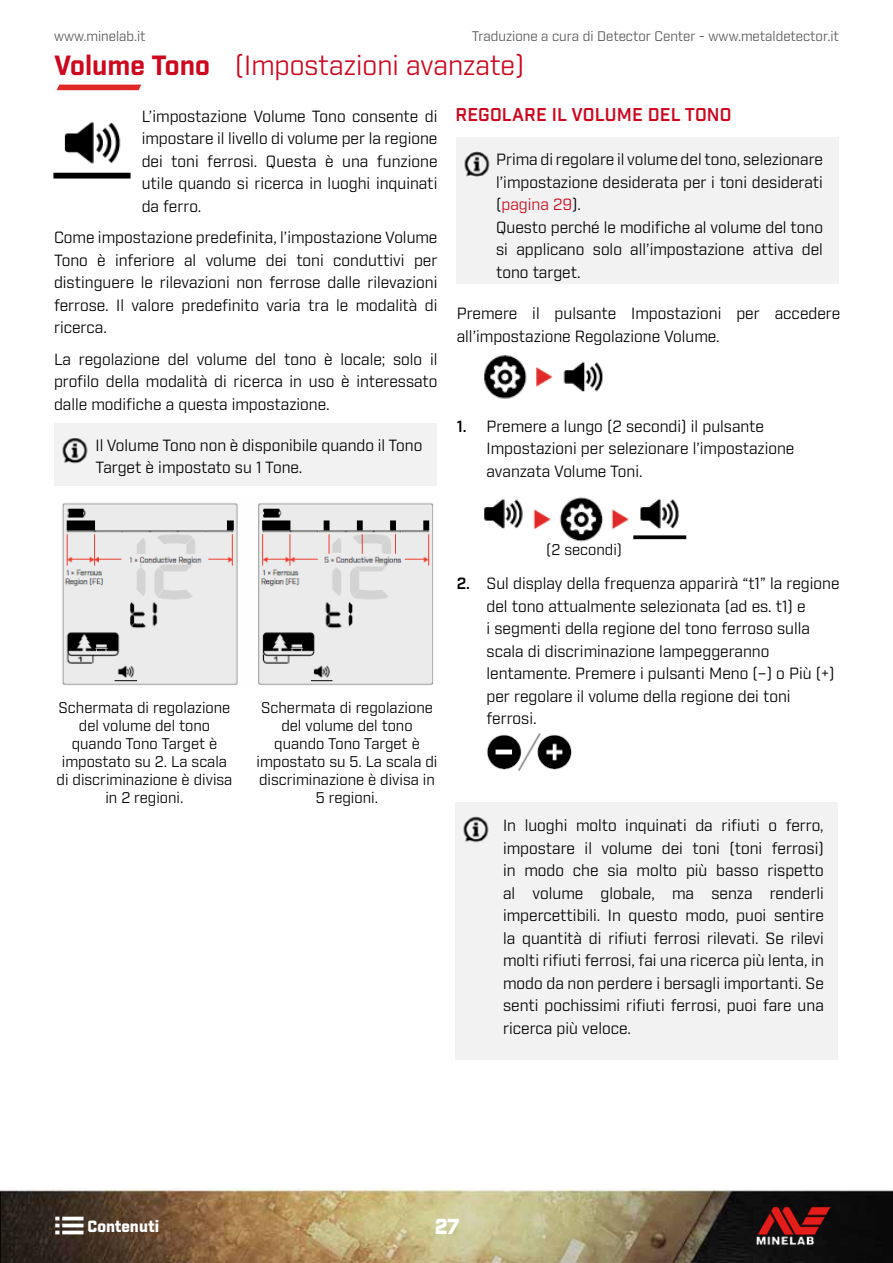
<style>
.page{position:relative;width:893px;height:1263px;background:#fff}
.page>*{position:absolute;margin:0;border:0;box-sizing:border-box;transform-origin:0 0}
.t1{font:27px "Industry";color:#cd071e}
.t2{font:900 21px "Industry";color:#fff}
.t3{font:600 18px "Industry";color:#cd071e}
.t4{font:15.75px/22.5px "Industry";color:#000}
.t5{font:900 15.75px "Industry";color:#fff}
.t6{font:15px/18px "Industry";color:#000;text-align:center}
.t7{font:13.5px "Industry";color:#58585a}
.s1{font-weight:700}
.s2{color:#cd071e}
.s3{font-weight:600}
</style>
<div class="page">
<img style="left:0;top:1188px;width:893px;height:75px">
<img style="left:748px;top:1199px;width:91px;height:54px">
<hr style="left:62px;top:1217px;width:22px;height:3px;background:#fff">
<hr style="left:62px;top:1224px;width:22px;height:3px;background:#fff">
<svg style="left:62px;top:1230px;width:22px;height:4px"></svg>
<svg style="left:55px;top:1217px;width:5px;height:17px"></svg>
<div style="left:455px;top:803px;width:383px;height:257px;background:#f2f2f2"></div>
<img style="left:463px;top:816px;width:26px;height:27px">
<div style="left:457px;top:137px;width:382px;height:147px;background:#f2f2f2"></div>
<img style="left:464px;top:151px;width:26px;height:26px">
<img style="left:56px;top:84px;width:86px;height:6px">
<img style="left:53px;top:121px;width:78px;height:58px">
<img style="left:484px;top:355px;width:119px;height:44px">
<img style="left:486px;top:733px;width:86px;height:38px">
<img style="left:484px;top:497px;width:203px;height:45px">
<div style="left:54px;top:424px;width:382px;height:61px;background:#f2f2f2"></div>
<img style="left:62px;top:503px;width:372px;height:182px">
<p class="t7" style="left:54px;top:28px;width:93px">www.minelab.it</p>
<p class="t7" style="left:472px;top:28px;width:369px">Traduzione a cura di Detector Center - www.metaldetector.it</p>
<h1 class="t1" style="left:54px;top:50px;width:472px"><span class="s1">Volume Tono</span> (Impostazioni avanzate)</h1>
<p class="t4" style="left:142px;top:105px;width:297px;text-align:justify">L’impostazione Volume Tono consente di impostare il livello di volume per la regione dei toni ferrosi. Questa è una funzione utile quando si ricerca in luoghi inquinati da ferro.</p>
<p class="t4" style="left:54px;top:227px;width:385px;text-align:justify">Come impostazione predefinita, l’impostazione Volume Tono è inferiore al volume dei toni conduttivi per distinguere le rilevazioni non ferrose dalle rilevazioni ferrose. Il valore predefinito varia tra le modalità di ricerca.</p>
<p class="t4" style="left:54px;top:348px;width:385px;text-align:justify">La regolazione del volume del tono è locale; solo il profilo della modalità di ricerca in uso è interessato dalle modifiche a questa impostazione.</p>
<p class="t4" style="left:96px;top:434px;width:328px">Il Volume Tono non è disponibile quando il Tono<br>Target è impostato su 1 Tone.</p>
<p class="t3" style="left:456px;top:104px;width:24px">REGOLARE</p>
<p class="t3" style="left:552px;top:104px;width:33px">IL VOLUME</p>
<p class="t3" style="left:648px;top:104px;width:12px">DEL</p>
<p class="t3" style="left:685px;top:104px;width:23px">TONO</p>
<p class="t4" style="left:496px;top:149px;width:328px">Prima di regolare il volume del tono, selezionare l’impostazione desiderata per i toni desiderati (<span class="s2">pagina 29</span>).<br>Questo perché le modifiche al volume del tono si applicano solo all’impostazione attiva del tono target.</p>
<p class="t4" style="left:457px;top:303px;width:385px">Premere il pulsante Impostazioni per accedere all’impostazione Regolazione Volume.</p>
<p class="t4" style="left:486px;top:415px;width:309px;text-indent:-30px"><span class="s3">1.</span> Premere a lungo (2 secondi) il pulsante<br>Impostazioni per selezionare l’impostazione avanzata Volume Toni.</p>
<p class="t6" style="left:57px;top:699px;width:177px">Schermata di regolazione del volume del tono quando Tono Target è impostato su 2. La scala di discriminazione è divisa in 2 regioni.</p>
<p class="t6" style="left:257px;top:699px;width:182px">Schermata di regolazione del volume del tono quando Tono Target è impostato su 5. La scala di discriminazione è divisa in<br>5 regioni.</p>
<p class="t6" style="left:546px;top:541px;width:77px">(2 secondi)</p>
<p class="t4" style="left:486px;top:573px;width:355px;text-indent:-30px"><span class="s3">2.</span> Sul display della frequenza apparirà “t1” la regione del tono attualmente selezionata (ad es. t1) e<br>i segmenti della regione del tono ferroso sulla scala di discriminazione lampeggeranno lentamente. Premere i pulsanti Meno (–) o Più (+) per regolare il volume della regione dei toni ferrosi.</p>
<p class="t4" style="left:503px;top:815px;width:322px;text-align:justify">In luoghi molto inquinati da rifiuti o ferro, impostare il volume dei toni (toni ferrosi) in modo che sia molto più basso rispetto al volume globale, ma senza renderli impercettibili. In questo modo, puoi sentire la quantità di rifiuti ferrosi rilevati. Se rilevi molti rifiuti ferrosi, fai una ricerca più lenta, in modo da non perdere i bersagli importanti. Se senti pochissimi rifiuti ferrosi, puoi fare una ricerca più veloce.</p>
<p class="t5" style="left:88px;top:1217px;width:73px">Contenuti</p>
<h2 class="t2" style="left:435px;top:1214px;width:26px">27</h2>
</div>
